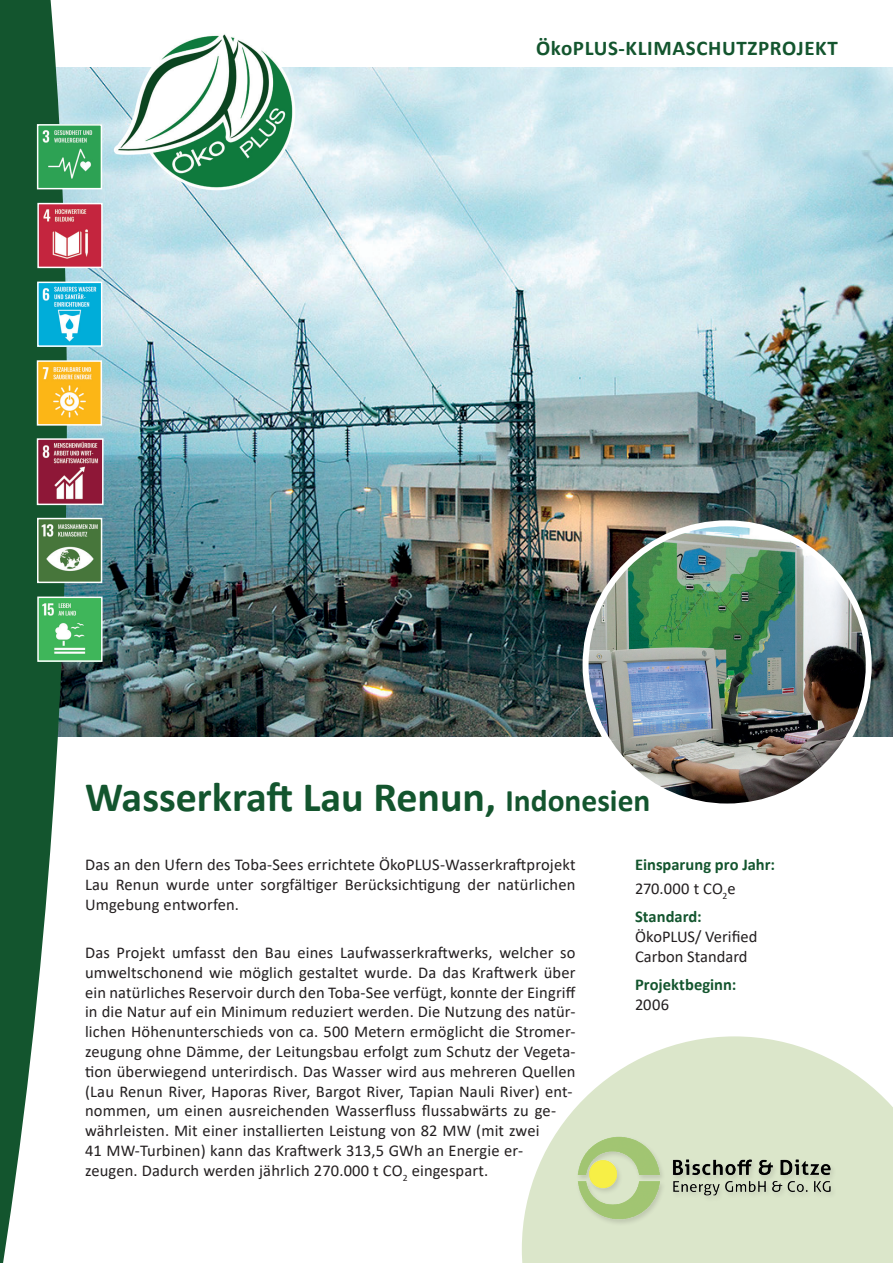
<style>
.page{position:relative;width:893px;height:1263px;background:#fff}
.page>*{position:absolute;margin:0;border:0;box-sizing:border-box;transform-origin:0 0}
.t1{font:700 42px "Calibri";color:#13552e}
.t2{font:700 21px "Calibri";letter-spacing:.03em;color:#13552e}
.t3{font:16.5px/19.8px "Calibri";letter-spacing:.01em;color:#231f20}
.t4{font:700 16.5px/23.4px "Calibri";color:#13552e}
.s1{font-size:31.5px}
.s2{font-weight:400;color:#231f20}
</style>
<div class="page">
<img style="left:107px;top:67px;width:786px;height:669px">
<svg style="left:0;top:0;width:107px;height:1263px"></svg>
<svg style="left:522px;top:1036px;width:371px;height:227px;fill:#dbe6ca"></svg>
<div style="left:576px;top:1135px;width:261px;height:92px;background:#dbe6ca"></div>
<img style="left:577px;top:1136px;width:253px;height:85px">
<img style="left:108px;top:34px;width:192px;height:162px">
<img style="left:586px;top:523px;width:283px;height:279px">
<img style="left:40px;top:206px;width:60px;height:59px">
<div style="left:37px;top:203px;width:66px;height:65px;border:2px solid #fff"></div>
<img style="left:40px;top:521px;width:59px;height:59px">
<div style="left:37px;top:518px;width:65px;height:65px;border:2px solid #fff"></div>
<img style="left:40px;top:599px;width:60px;height:60px">
<div style="left:37px;top:596px;width:66px;height:66px;border:2px solid #fff"></div>
<img style="left:40px;top:127px;width:59px;height:59px">
<div style="left:37px;top:124px;width:65px;height:65px;border:2px solid #fff"></div>
<img style="left:40px;top:285px;width:59px;height:59px">
<div style="left:37px;top:282px;width:65px;height:65px;border:2px solid #fff"></div>
<img style="left:40px;top:363px;width:59px;height:60px">
<div style="left:37px;top:360px;width:65px;height:66px;border:2px solid #fff"></div>
<img style="left:40px;top:441px;width:61px;height:61px">
<div style="left:37px;top:438px;width:67px;height:67px;border:2px solid #fff"></div>
<p class="t2" style="left:536px;top:33px;width:303px">ÖkoPLUS-KLIMASCHUTZPROJEKT</p>
<h1 class="t1" style="left:85px;top:767px;width:567px">Wasserkraft Lau Renun, <span class="s1">Indonesien</span></h1>
<p class="t3" style="left:85px;top:854px;width:492px;text-align:justify">Das an den Ufern des Toba-Sees errichtete ÖkoPLUS-Wasserkraftprojekt Lau Renun wurde unter sorgfältiger Berücksichtigung der natürlichen Umgebung entworfen.</p>
<p class="t3" style="left:85px;top:942px;width:492px">Das Projekt umfasst den Bau eines Laufwasserkraftwerks, welcher so umweltschonend wie möglich gestaltet wurde. Da das Kraftwerk über ein natürliches Reservoir durch den Toba-See verfügt, konnte der Eingriff in die Natur auf ein Minimum reduziert werden. Die Nutzung des natür&shy;lichen Höhenunterschieds von ca. 500 Metern ermöglicht die Stromer&shy;zeugung ohne Dämme, der Leitungsbau erfolgt zum Schutz der Vegeta&shy;tion überwiegend unterirdisch. Das Wasser wird aus mehreren Quellen (Lau Renun River, Haporas River, Bargot River, Tapian Nauli River) ent&shy;nommen, um einen ausreichenden Wasserfluss flussabwärts zu ge&shy;währleisten. Mit einer installierten Leistung von 82 MW (mit zwei<br>41 MW-Turbinen) kann das Kraftwerk 313,5 GWh an Energie er&shy;zeugen. Dadurch werden jährlich 270.000 t CO<sub>2</sub> eingespart.</p>
<p class="t4" style="left:635px;top:853px;width:142px">Einsparung pro Jahr:<br><span class="s2">270.000 t CO</span><sub>2</sub><span class="s2">e</span></p>
<p class="t4" style="left:635px;top:905px;width:68px">Standard:</p>
<p class="t3" style="left:635px;top:926px;width:124px">ÖkoPLUS/ Verified<br>Carbon Standard</p>
<p class="t4" style="left:635px;top:972px;width:103px">Projektbeginn:</p>
<p class="t3" style="left:635px;top:994px;width:35px">2006</p>
</div>
